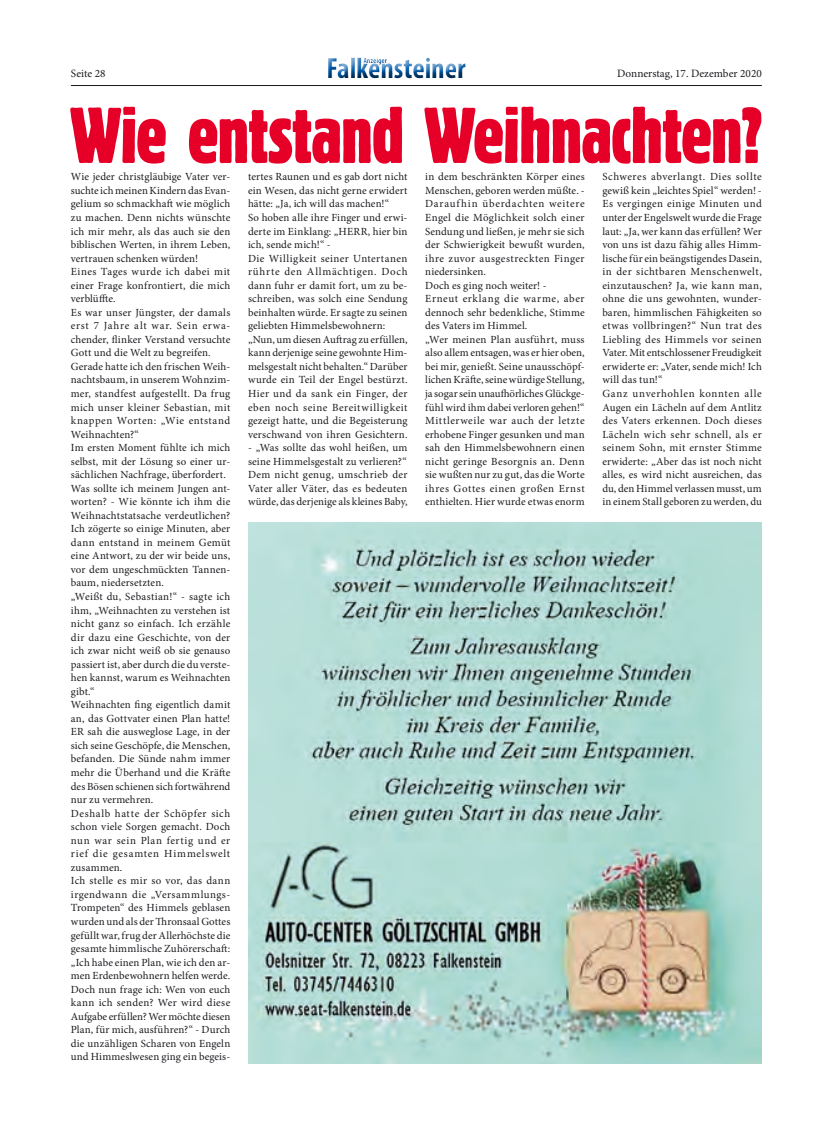
<style>
.page{position:relative;width:815px;height:1134px;background:#fff}
.page>*{position:absolute;margin:0;border:0;box-sizing:border-box;transform-origin:0 0}
.t1{font:82.5px "Block D Regu Extr Cond";letter-spacing:-.015em;color:#e60028}
.t2{font:700 condensed 29.38px "Myriad Pro";color:#005aa9}
.t3{font:11.25px "Minion Pro";color:#1b1c20}
.t4{font:10.88px/13.5px "Minion Pro";letter-spacing:.015em;color:#1b1c20}
.t5{font:700 condensed 7.75px "Myriad Pro";color:#005aa9}
</style>
<div class="page">
<hr style="left:71px;top:85px;width:691px;height:1px;background:#1b1c20">
<div style="left:317px;top:48px;width:161px;height:39px;background:#fff"></div>
<div style="left:321px;top:52px;width:154px;height:35px;background:#1b1c20;opacity:.75"></div>
<img style="left:248px;top:522px;width:514px;height:541px">
<p class="t5" style="left:363px;top:56px;width:25px">Anzeiger</p>
<h2 class="t2" style="left:326px;top:50px;width:141px">Falkensteiner</h2>
<p class="t3" style="left:71px;top:66px;width:36px">Seite 28</p>
<p class="t3" style="left:617px;top:66px;width:146px">Donnerstag, 17. Dezember 2020</p>
<h1 class="t1" style="left:71px;top:94px;width:694px">Wie entstand Weihnachten?</h1>
<p class="t4" style="left:71px;top:170px;width:161px">Wie jeder christgläubige Vater ver&shy;suchte ich meinen Kindern das Evan&shy;gelium so schmackhaft wie möglich zu machen. Denn nichts wünschte ich mir mehr, als das auch sie den biblischen Werten, in ihrem Leben, vertrauen schenken würden!<br>Eines Tages wurde ich dabei mit einer Frage konfrontiert, die mich verblüffte.<br>Es war unser Jüngster, der damals erst 7 Jahre alt war. Sein erwa&shy;chender, flinker Verstand versuchte<br>Gott und die Welt zu begreifen.<br>Gerade hatte ich den frischen Weih&shy;nachtsbaum, in unserem Wohnzim&shy;mer, standfest aufgestellt. Da frug mich unser kleiner Sebastian, mit knappen Worten: „Wie entstand<br>Weihnachten?“<br>Im ersten Moment fühlte ich mich selbst, mit der Lösung so einer ur&shy;sächlichen Nachfrage, überfordert.<br>Was sollte ich meinem Jungen ant&shy;worten? - Wie könnte ich ihm die<br>Weihnachtstatsache verdeutlichen?<br>Ich zögerte so einige Minuten, aber dann entstand in meinem Gemüt eine Antwort, zu der wir beide uns, vor dem ungeschmückten Tannen&shy;baum, niedersetzten.<br>„Weißt du, Sebastian!“ - sagte ich ihm, „Weihnachten zu verstehen ist nicht ganz so einfach. Ich erzähle dir dazu eine Geschichte, von der ich zwar nicht weiß ob sie genauso passiert ist, aber durch die du verste&shy;hen kannst, warum es Weihnachten gibt.“<br>Weihnachten fing eigentlich damit an, das Gottvater einen Plan hatte!<br>ER sah die ausweglose Lage, in der sich seine Geschöpfe, die Menschen, befanden. Die Sünde nahm immer mehr die Überhand und die Kräfte des Bösen schienen sich fortwährend nur zu vermehren.<br>Deshalb hatte der Schöpfer sich schon viele Sorgen gemacht. Doch nun war sein Plan fertig und er rief die gesamten Himmelswelt zusammen.<br>Ich stelle es mir so vor, das dann irgendwann die „Versammlungs-<br>Trompeten“ des Himmels geblasen wurden und als der Thronsaal Gottes gefüllt war, frug der Allerhöchste die gesamte himmlische Zuhörerschaft: „Ich habe einen Plan, wie ich den ar&shy;men Erdenbewohnern helfen werde.<br>Doch nun frage ich: Wen von euch kann ich senden? Wer wird diese<br>Aufgabe erfüllen? Wer möchte diesen<br>Plan, für mich, ausführen?“ - Durch die unzähligen Scharen von Engeln und Himmeslwesen ging ein begeis-</p>
<p class="t4" style="left:248px;top:170px;width:161px">tertes Raunen und es gab dort nicht ein Wesen, das nicht gerne erwidert hätte: „Ja, ich will das machen!“<br>So hoben alle ihre Finger und erwi&shy;derte im Einklang: „HERR, hier bin ich, sende mich!“ -<br>Die Willigkeit seiner Untertanen rührte den Allmächtigen. Doch dann fuhr er damit fort, um zu be&shy;schreiben, was solch eine Sendung beinhalten würde. Er sagte zu seinen geliebten Himmelsbewohnern: „Nun, um diesen Auftrag zu erfüllen, kann derjenige seine gewohnte Him&shy;melsgestalt nicht behalten.“ Darüber wurde ein Teil der Engel bestürzt.<br>Hier und da sank ein Finger, der eben noch seine Bereitwilligkeit gezeigt hatte, und die Begeisterung verschwand von ihren Gesichtern.</p>
<p class="t4" style="left:248px;top:441px;width:161px;text-align:justify">- „Was sollte das wohl heißen, um seine Himmelsgestalt zu verlieren?“ Dem nicht genug, umschrieb der Vater aller Väter, das es bedeuten würde, das derjenige als kleines Baby,</p>
<p class="t4" style="left:425px;top:170px;width:161px">in dem beschränkten Körper eines<br>Menschen, geboren werden müßte. -<br>Daraufhin überdachten weitere<br>Engel die Möglichkeit solch einer<br>Sendung und ließen, je mehr sie sich der Schwierigkeit bewußt wurden, ihre zuvor ausgestreckten Finger niedersinken.<br>Doch es ging noch weiter! -<br>Erneut erklang die warme, aber dennoch sehr bedenkliche, Stimme des Vaters im Himmel.<br>„Wer meinen Plan ausführt, muss also allem entsagen, was er hier oben, bei mir, genießt. Seine unausschöpf&shy;lichen Kräfte, seine würdige Stellung, ja sogar sein unaufhörliches Glückge&shy;fühl wird ihm dabei verloren gehen!“<br>Mittlerweile war auch der letzte erhobene Finger gesunken und man sah den Himmelsbewohnern einen nicht geringe Besorgnis an. Denn sie wußten nur zu gut, das die Worte ihres Gottes einen großen Ernst enthielten. Hier wurde etwas enorm</p>
<p class="t4" style="left:602px;top:170px;width:161px">Schweres abverlangt. Dies sollte gewiß kein „leichtes Spiel“ werden! - Es vergingen einige Minuten und unter der Engelswelt wurde die Frage laut: „Ja, wer kann das erfüllen? Wer von uns ist dazu fähig alles Himm&shy;lische für ein beängstigendes Dasein, in der sichtbaren Menschenwelt, einzutauschen? Ja, wie kann man, ohne die uns gewohnten, wunder&shy;baren, himmlischen Fähigkeiten so etwas vollbringen?“ Nun trat des Liebling des Himmels vor seinen Vater. Mit entschlossener Freudigkeit erwiderte er: „Vater, sende mich! Ich will das tun!“<br>Ganz unverhohlen konnten alle Augen ein Lächeln auf dem Antlitz des Vaters erkennen. Doch dieses Lächeln wich sehr schnell, als er seinem Sohn, mit ernster Stimme erwiderte: „Aber das ist noch nicht alles, es wird nicht ausreichen, das du, den Himmel verlassen musst, um in einem Stall geboren zu werden, du</p>
</div>
